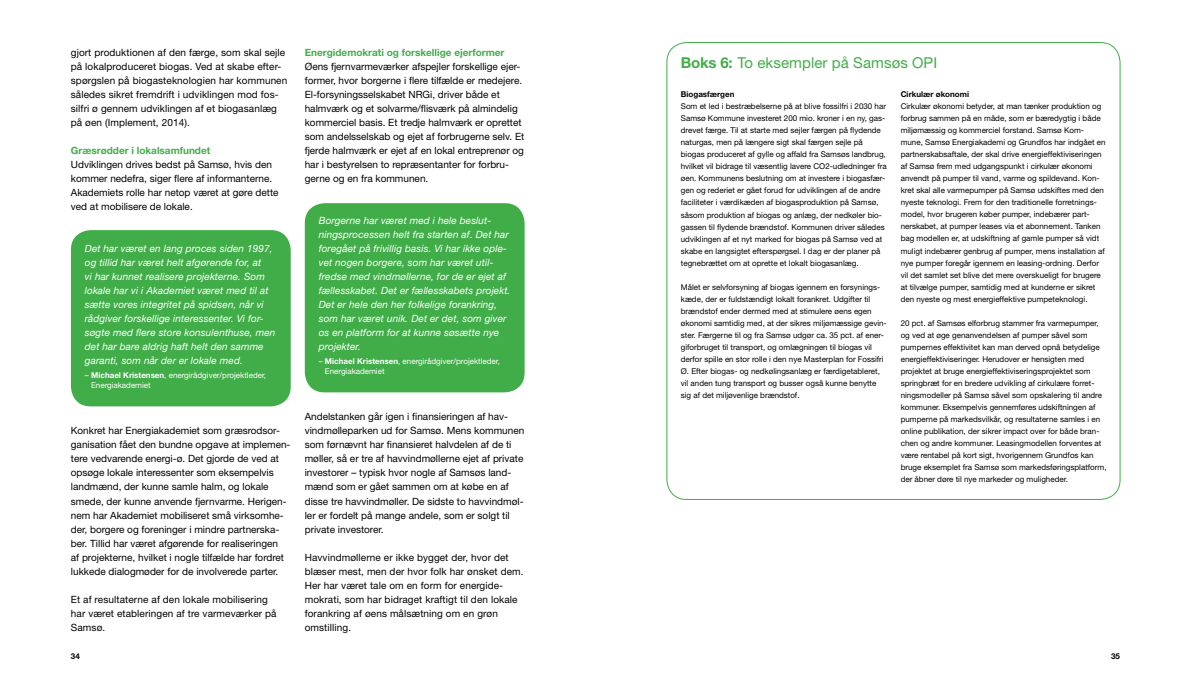
<style>
.page{position:relative;width:1191px;height:681px;background:#fff}
.page>*{position:absolute;margin:0;border:0;box-sizing:border-box;transform-origin:0 0}
.t1{font:15px "Helvetica Neue LT";letter-spacing:.005em;color:#41ad49}
.t2{font:10px/14px "Helvetica Neue LT";color:#000}
.t3{font:italic 10px/14px "Helvetica Neue LT";letter-spacing:.01em;color:#fff}
.t4{font:700 10px "Helvetica Neue LT";color:#41ad49}
.t5{font:8px/12px "Helvetica Neue LT";color:#000}
.t6{font:8px/10px "Helvetica Neue LT";color:#fff}
.t7{font:700 8px "Helvetica Neue LT";color:#000}
.s1{font-weight:700}
</style>
<div class="page">
<div style="left:305px;top:203px;width:219px;height:189px;background:#41ad49;border-radius:20px"></div>
<div style="left:71px;top:230px;width:220px;height:176px;background:#41ad49;border-radius:20px"></div>
<p class="t2" style="left:71px;top:45px;width:218px">gjort produktionen af den færge, som skal sejle på lokalproduceret biogas. Ved at skabe efter&shy;spørgslen på biogasteknologien har kommunen således sikret fremdrift i udviklingen mod fos&shy;silfri ø gennem udviklingen af et biogasanlæg på øen (Implement, 2014).</p>
<p class="t4" style="left:71px;top:144px;width:141px">Græsrødder i lokalsamfundet</p>
<p class="t2" style="left:71px;top:157px;width:209px">Udviklingen drives bedst på Samsø, hvis den kommer nedefra, siger flere af informanterne.<br>Akademiets rolle har netop været at gøre dette ved at mobilisere de lokale.</p>
<p class="t3" style="left:85px;top:241px;width:192px">Det har været en lang proces siden 1997, og tillid har været helt afgørende for, at<br>vi har kunnet realisere projekterne. Som lokale har vi i Akademiet været med til at sætte vores integritet på spidsen, når vi rådgiver forskellige interessenter. Vi for&shy;søgte med flere store konsulenthuse, men det har bare aldrig haft helt den samme garanti, som når der er lokale med.</p>
<p class="t6" style="left:91px;top:370px;width:177px;text-indent:-6px">– <span class="s1">Michael Kristensen</span>, energirådgiver/projektleder,<br>Energiakademiet</p>
<p class="t2" style="left:71px;top:423px;width:221px">Konkret har Energiakademiet som græsrodsor&shy;ganisation fået den bundne opgave at implemen&shy;tere vedvarende energi-ø. Det gjorde de ved at opsøge lokale interessenter som eksempelvis landmænd, der kunne samle halm, og lokale smede, der kunne anvende fjernvarme. Herigen&shy;nem har Akademiet mobiliseret små virksomhe&shy;der, borgere og foreninger i mindre partnerska&shy;ber. Tillid har været afgørende for realiseringen<br>af projekterne, hvilket i nogle tilfælde har fordret lukkede dialogmøder for de involverede parter.</p>
<p class="t2" style="left:71px;top:591px;width:207px">Et af resultaterne af den lokale mobilisering har været etableringen af tre varmeværker på<br>Samsø.</p>
<p class="t4" style="left:305px;top:46px;width:201px">Energidemokrati og forskellige ejerformer</p>
<p class="t2" style="left:305px;top:59px;width:221px">Øens fjernvarmeværker afspejler forskellige ejer&shy;former, hvor borgerne i flere tilfælde er medejere.<br>El-forsyningsselskabet NRGi, driver både et halmværk og et solvarme/flisværk på almindelig kommerciel basis. Et tredje halmværk er oprettet som andelsselskab og ejet af forbrugerne selv. Et fjerde halmværk er ejet af en lokal entreprenør og har i bestyrelsen to repræsentanter for forbru&shy;gerne og en fra kommunen.</p>
<p class="t3" style="left:319px;top:213px;width:193px">Borgerne har været med i hele beslut&shy;ningsprocessen helt fra starten af. Det har foregået på frivillig basis. Vi har ikke ople&shy;vet nogen borgere, som har været util&shy;fredse med vindmøllerne, for de er ejet af fællesskabet. Det er fællesskabets projekt.<br>Det er hele den her folkelige forankring, som har været unik. Det er det, som giver os en platform for at kunne søsætte nye projekter.</p>
<p class="t6" style="left:325px;top:356px;width:177px;text-indent:-6px">– <span class="s1">Michael Kristensen</span>, energirådgiver/projektleder,<br>Energiakademiet</p>
<p class="t2" style="left:305px;top:409px;width:221px">Andelstanken går igen i finansieringen af hav&shy;vindmølleparken ud for Samsø. Mens kommunen som førnævnt har finansieret halvdelen af de ti møller, så er tre af havvindmøllerne ejet af private investorer – typisk hvor nogle af Samsøs land&shy;mænd som er gået sammen om at købe en af disse tre havvindmøller. De sidste to havvindmøl&shy;ler er fordelt på mange andele, som er solgt til private investorer.</p>
<p class="t2" style="left:305px;top:549px;width:220px">Havvindmøllerne er ikke bygget der, hvor det blæser mest, men der hvor folk har ønsket dem.<br>Her har været tale om en form for energide&shy;mokrati, som har bidraget kraftigt til den lokale forankring af øens målsætning om en grøn omstilling.</p>
<h1 class="t1" style="left:681px;top:53px;width:258px"><span class="s1">Boks 6:</span> To eksempler på Samsøs OPI</h1>
<p class="t7" style="left:681px;top:89px;width:55px">Biogasfærgen</p>
<p class="t5" style="left:681px;top:100px;width:207px">Som et led i bestræbelserne på at blive fossilfri i 2030 har Samsø Kommune investeret 200 mio. kroner i en ny, gas&shy;drevet færge. Til at starte med sejler færgen på flydende naturgas, men på længere sigt skal færgen sejle på biogas produceret af gylle og affald fra Samsøs landbrug, hvilket vil bidrage til væsentlig lavere CO2-udledninger fra øen. Kommunens beslutning om at investere i biogasfær&shy;gen og rederiet er gået forud for udviklingen af de andre faciliteter i værdikæden af biogasproduktion på Samsø, såsom produktion af biogas og anlæg, der nedkøler bio&shy;gassen til flydende brændstof. Kommunen driver således udviklingen af et nyt marked for biogas på Samsø ved at skabe en langsigtet efterspørgsel. I dag er der planer på tegnebrættet om at oprette et lokalt biogasanlæg.</p>
<p class="t5" style="left:681px;top:280px;width:207px">Målet er selvforsyning af biogas igennem en forsynings&shy;kæde, der er fuldstændigt lokalt forankret. Udgifter til brændstof ender dermed med at stimulere øens egen økonomi samtidig med, at der sikres miljømæssige gevin&shy;ster. Færgerne til og fra Samsø udgør ca. 35 pct. af ener&shy;giforbruget til transport, og omlægningen til biogas vil derfor spille en stor rolle i den nye Masterplan for Fossifri Ø. Efter biogas- og nedkølingsanlæg er færdigetableret, vil anden tung transport og busser også kunne benytte sig af det miljøvenlige brændstof.</p>
<p class="t7" style="left:900px;top:89px;width:70px">Cirkulær økonomi</p>
<p class="t5" style="left:900px;top:100px;width:206px">Cirkulær økonomi betyder, at man tænker produktion og forbrug sammen på en måde, som er bæredygtig i både miljømæssig og kommerciel forstand. Samsø Kom&shy;mune, Samsø Energiakademi og Grundfos har indgået en partnerskabsaftale, der skal drive energieffektiviseringen af Samsø frem med udgangspunkt i cirkulær økonomi anvendt på pumper til vand, varme og spildevand. Kon&shy;kret skal alle varmepumper på Samsø udskiftes med den nyeste teknologi. Frem for den traditionelle forretnings&shy;model, hvor brugeren køber pumper, indebærer part&shy;nerskabet, at pumper leases via et abonnement. Tanken bag modellen er, at udskiftning af gamle pumper så vidt muligt indebærer genbrug af pumper, mens installation af nye pumper foregår igennem en leasing-ordning. Derfor vil det samlet set blive det mere overskueligt for brugere at tilvælge pumper, samtidig med at kunderne er sikret den nyeste og mest energieffektive pumpeteknologi.</p>
<p class="t5" style="left:900px;top:316px;width:207px">20 pct. af Samsøs elforbrug stammer fra varmepumper, og ved at øge genanvendelsen af pumper såvel som pumpernes effektivitet kan man derved opnå betydelige energieffektiviseringer. Herudover er hensigten med projektet at bruge energieffektiviseringsprojektet som springbræt for en bredere udvikling af cirkulære forret&shy;ningsmodeller på Samsø såvel som opskalering til andre kommuner. Eksempelvis gennemføres udskiftningen af pumperne på markedsvilkår, og resultaterne samles i en online publikation, der sikrer impact over for både bran&shy;chen og andre kommuner. Leasingmodellen forventes at være rentabel på kort sigt, hvorigennem Grundfos kan bruge eksemplet fra Samsø som markedsføringsplatform, der åbner døre til nye markeder og muligheder.</p>
<p class="t7" style="left:71px;top:650px;width:11px">34</p>
<p class="t7" style="left:1111px;top:650px;width:11px">35</p>
</div>
